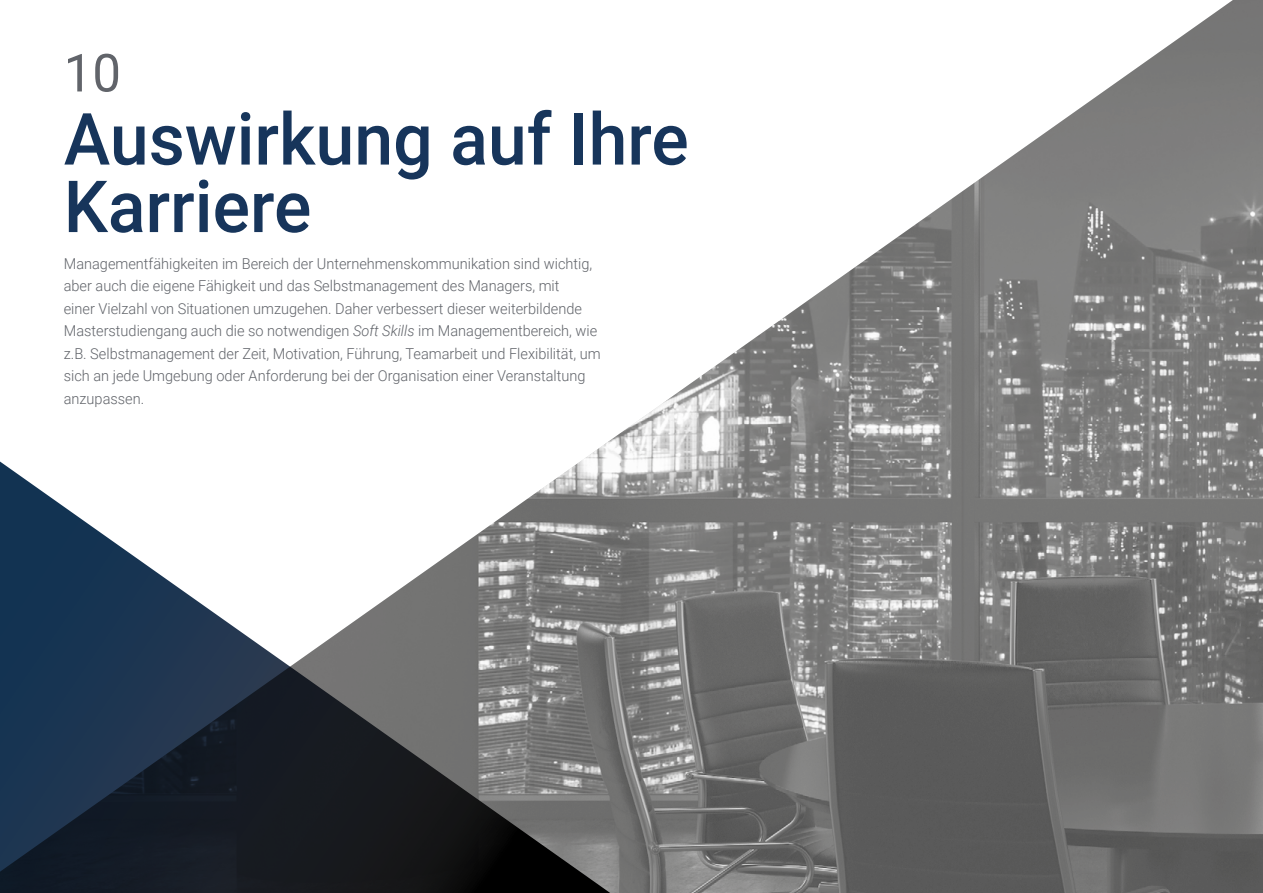
<style>
.page{position:relative;width:1263px;height:893px;background:#fff}
.page>*{position:absolute;margin:0;border:0;box-sizing:border-box;transform-origin:0 0}
.t1{font:500 72px/67.5px "Roboto";color:#17355b}
.t2{font:52.5px "Roboto";color:#61646a}
.t3{font:300 15px/22.5px "Roboto";color:#61646a}
.s1{font-style:italic}
</style>
<div class="page">
<img style="left:602px;top:0;width:661px;height:893px">
<svg style="left:0;top:446px;width:640px;height:447px"></svg>
<h2 class="t2" style="left:64px;top:36px;width:59px">10</h2>
<h1 class="t1" style="left:64px;top:103px;width:626px">Auswirkung auf Ihre<br>Karriere</h1>
<p class="t3" style="left:64px;top:251px;width:538px">Managementfähigkeiten im Bereich der Unternehmenskommunikation sind wichtig, aber auch die eigene Fähigkeit und das Selbstmanagement des Managers, mit<br>einer Vielzahl von Situationen umzugehen. Daher verbessert dieser weiterbildende Masterstudiengang auch die so notwendigen <span class="s1">Soft Skills</span> im Managementbereich, wie z.B. Selbstmanagement der Zeit, Motivation, Führung, Teamarbeit und Flexibilität, um sich an jede Umgebung oder Anforderung bei der Organisation einer Veranstaltung anzupassen.</p>
</div>
